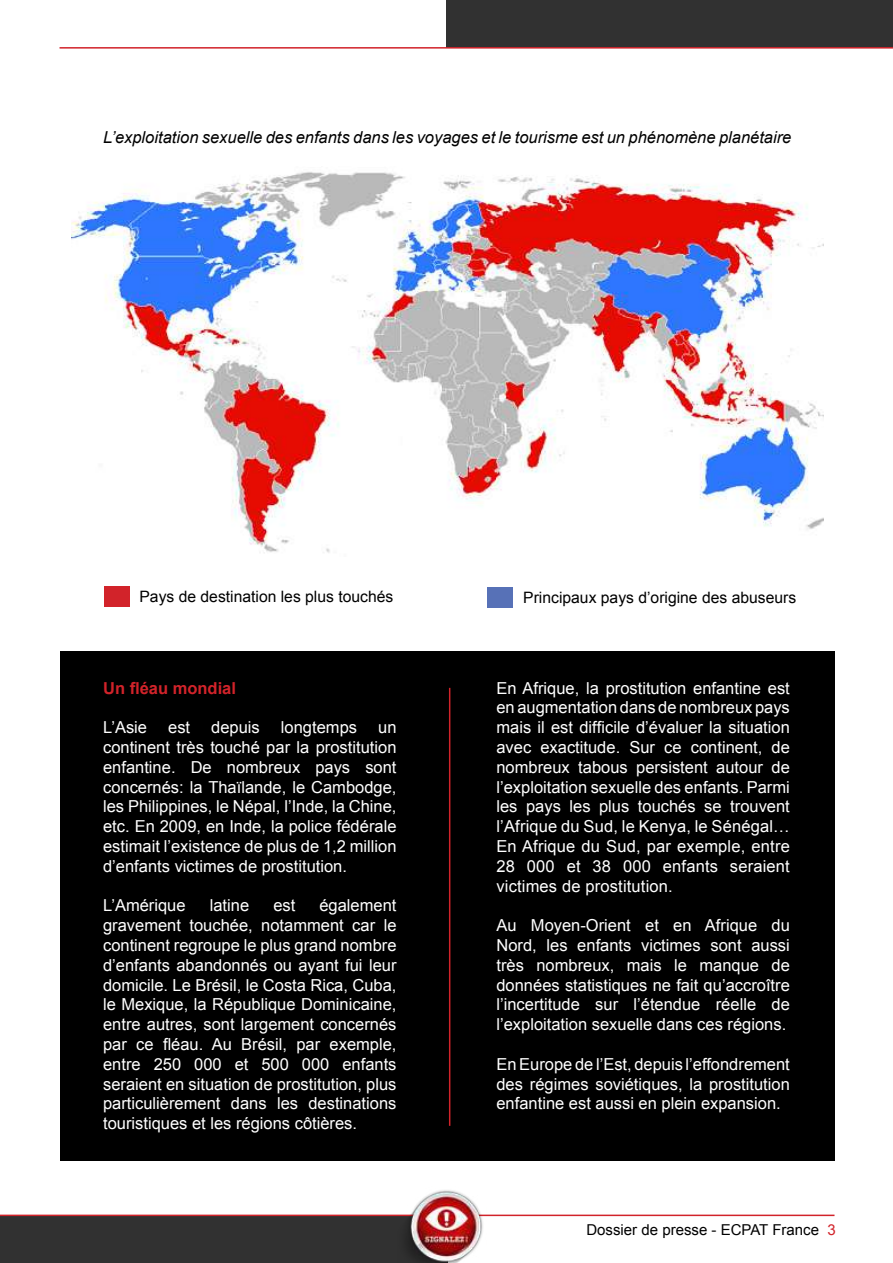
<style>
.page{position:relative;width:893px;height:1263px;background:#fff}
.page>*{position:absolute;margin:0;border:0;box-sizing:border-box;transform-origin:0 0}
.t1{font:16.5px/19.8px "Arial";color:#fff;text-align:justify}
.t2{font:italic 16.5px "Arial";color:#000}
.t3{font:700 16.5px "Arial";color:#d2232a}
.t4{font:15.75px "Arial";color:#000}
.t5{font:15px "Arial";color:#000}
.s1{color:#d2232a}
</style>
<div class="page">
<div style="left:446px;top:0;width:447px;height:48px;background:#313131"></div>
<hr style="left:60px;top:47px;width:833px;height:2px;background:#d2232a">
<div style="left:60px;top:652px;width:774px;height:509px;background:#000"></div>
<div style="left:0;top:1216px;width:448px;height:47px;background:#313131"></div>
<hr style="left:0;top:1214px;width:834px;height:2px;background:#d2232a">
<img style="left:71px;top:172px;width:753px;height:381px">
<div style="left:104px;top:586px;width:25px;height:21px;background:#d2232a"></div>
<div style="left:488px;top:587px;width:25px;height:20px;background:#5771b7"></div>
<hr style="left:449px;top:688px;width:1px;height:438px;background:#d2232a">
<img style="left:398px;top:1190px;width:89px;height:73px">
<p class="t2" style="left:103px;top:126px;width:690px">L’exploitation sexuelle des enfants dans les voyages et le tourisme est un phénomène planétaire</p>
<p class="t4" style="left:140px;top:586px;width:255px">Pays de destination les plus touchés</p>
<p class="t4" style="left:523px;top:587px;width:274px">Principaux pays d’origine des abuseurs</p>
<p class="t3" style="left:103px;top:677px;width:134px">Un fléau mondial</p>
<p class="t1" style="left:103px;top:718px;width:46px">L’Asie</p>
<p class="t1" style="left:168px;top:718px;width:24px">est</p>
<p class="t1" style="left:211px;top:718px;width:50px">depuis</p>
<p class="t1" style="left:281px;top:718px;width:78px">longtemps</p>
<p class="t1" style="left:103px;top:718px;width:295px;text-indent:275px">un continent très touché par la prostitution enfantine. De nombreux pays sont concernés: la Thaïlande, le Cambodge, les Philippines, le Népal, l’Inde, la Chine, etc. En 2009, en Inde, la police fédérale estimait l’existence de plus de 1,2 million d’enfants victimes de prostitution.</p>
<p class="t1" style="left:103px;top:896px;width:84px">L’Amérique</p>
<p class="t1" style="left:210px;top:896px;width:41px">latine</p>
<p class="t1" style="left:273px;top:896px;width:24px">est</p>
<p class="t1" style="left:103px;top:896px;width:295px;text-indent:216px">également gravement touchée, notamment car le continent regroupe le plus grand nombre d’enfants abandonnés ou ayant fui leur domicile. Le Brésil, le Costa Rica, Cuba, le Mexique, la République Dominicaine, entre autres, sont largement concernés par ce fléau. Au Brésil, par exemple, entre 250 000 et 500 000 enfants seraient en situation de prostitution, plus particulièrement dans les destinations touristiques et les régions côtières.</p>
<p class="t1" style="left:496px;top:678px;width:295px">En Afrique, la prostitution enfantine est en augmentation dans de nombreux pays mais il est difficile d’évaluer la situation avec exactitude. Sur ce continent, de nombreux tabous persistent autour de l’exploitation sexuelle des enfants. Parmi les pays les plus touchés se trouvent l’Afrique du Sud, le Kenya, le Sénégal… En Afrique du Sud, par exemple, entre 28 000 et 38 000 enfants seraient victimes de prostitution.</p>
<p class="t1" style="left:496px;top:916px;width:295px">Au Moyen-Orient et en Afrique du Nord, les enfants victimes sont aussi très nombreux, mais le manque de données statistiques ne fait qu’accroître l’incertitude sur l’étendue réelle de l’exploitation sexuelle dans ces régions.</p>
<p class="t1" style="left:496px;top:1054px;width:295px">En Europe de l’Est, depuis l’effondrement des régimes soviétiques, la prostitution enfantine est aussi en plein expansion.</p>
<p class="t5" style="left:586px;top:1219px;width:251px">Dossier de presse - ECPAT France <span class="s1">3</span></p>
</div>
